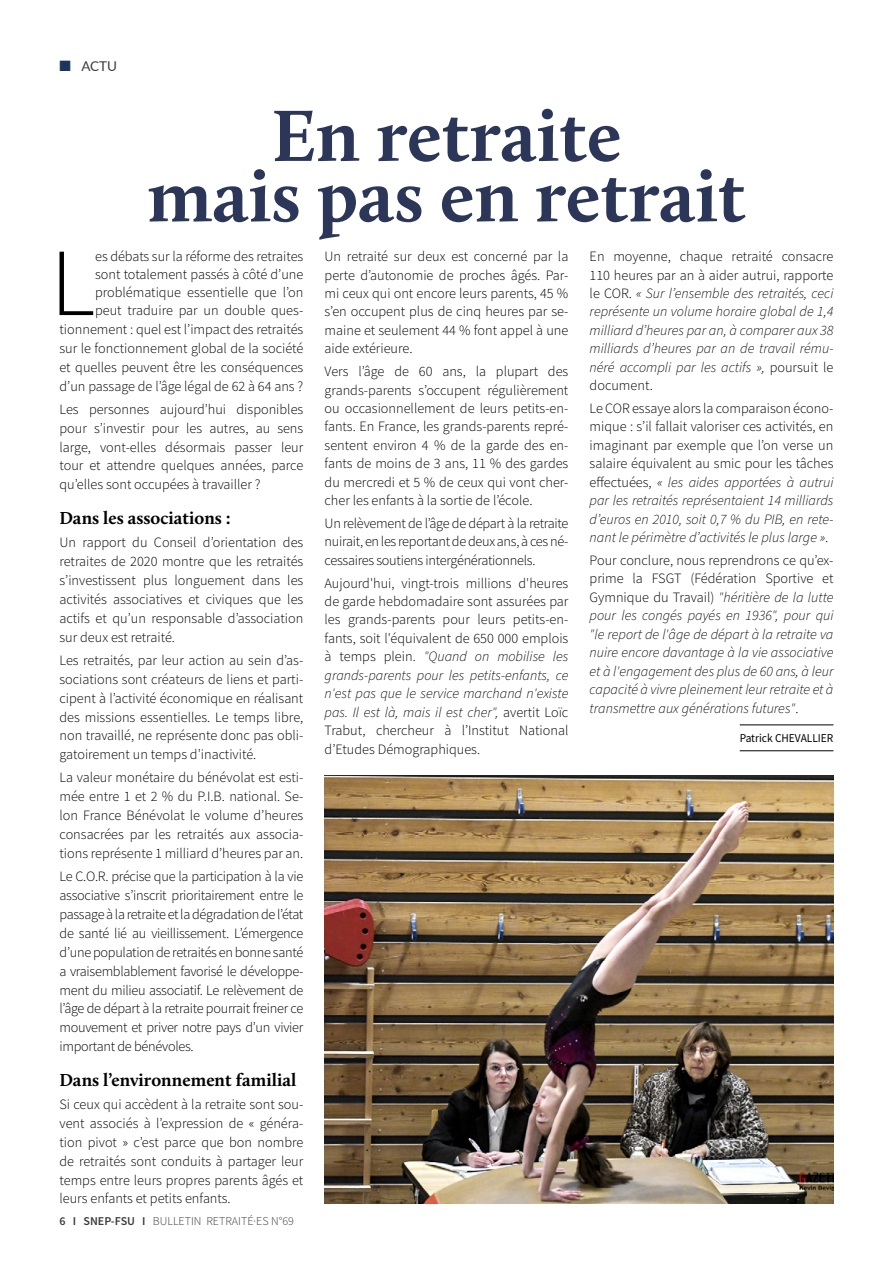
<style>
.page{position:relative;width:893px;height:1263px;background:#fff}
.page>*{position:absolute;margin:0;border:0;box-sizing:border-box;transform-origin:0 0}
.t1{font:300 96.15px "Source Sans Pro";color:#000}
.t2{font:700 75px/60.4px "Calluna";color:#2c3658;text-align:center}
.t3{font:700 18px "Calluna";color:#000}
.t4{font:300 14.25px/18.5px "Source Sans Pro";color:#000;text-align:justify}
.t5{font:italic 300 14.25px/18.5px "Source Sans Pro";color:#000;text-align:justify}
.t6{font:13.5px "Lato";color:#3c3c3b}
.t7{font:300 12px "Source Sans Pro";color:#3c3c3b}
.t8{font:12px "Source Sans Pro";color:#000;scale:.95 1}
.s1{color:#1c355e}
.s2{font-weight:600}
.s3{font-style:italic}
.s4{font-style:normal}
</style>
<div class="page">
<hr style="left:740px;top:725px;width:93px;height:1px;background:#000">
<hr style="left:740px;top:750px;width:93px;height:1px;background:#000">
<img style="left:325px;top:775px;width:508px;height:428px">
<p class="t6" style="left:60px;top:57px;width:59px"><span class="s1">■</span> ACTU</p>
<h2 class="t2" style="left:147px;top:104px;width:600px">En retraite<br>mais pas en retrait</h2>
<p class="t4" style="left:60px;top:247px;width:245px;text-align:right">es débats sur la réforme des retraites<br>sont totalement passés à côté d’une problématique essentielle que l’on<br>peut traduire par un double ques&shy;tionnement : quel est l’impact des retraités sur le fonctionnement global de la société et quelles peuvent être les conséquences d’un passage de l’âge légal de 62 à 64 ans ?</p>
<p class="t4" style="left:60px;top:400px;width:245px;line-height:18.9px">Les personnes aujourd’hui disponibles pour s’investir pour les autres, au sens large, vont-elles désormais passer leur tour et attendre quelques années, parce qu’elles sont occupées à travailler ?</p>
<p class="t3" style="left:60px;top:507px;width:173px">Dans les associations :</p>
<p class="t4" style="left:60px;top:533px;width:245px;line-height:18.9px">Un rapport du Conseil d’orientation des retraites de 2020 montre que les retraités s’investissent plus longuement dans les activités associatives et civiques que les actifs et qu’un responsable d’association sur deux est retraité.</p>
<p class="t4" style="left:60px;top:651px;width:245px;line-height:18.9px">Les retraités, par leur action au sein d’as&shy;sociations sont créateurs de liens et parti&shy;cipent à l’activité économique en réalisant des missions essentielles. Le temps libre, non travaillé, ne représente donc pas obli&shy;gatoirement un temps d’inactivité.</p>
<p class="t4" style="left:60px;top:768px;width:245px;line-height:18.9px">La valeur monétaire du bénévolat est esti&shy;mée entre 1 et 2 % du P.I.B. national. Se&shy;lon France Bénévolat le volume d’heures consacrées par les retraités aux associa&shy;tions représente 1 milliard d’heures par an.</p>
<p class="t4" style="left:60px;top:867px;width:245px;line-height:18.9px">Le C.O.R. précise que la participation à la vie associative s’inscrit prioritairement entre le passage à la retraite et la dégradation de l’état de santé lié au vieillissement. L’émergence d’une population de retraités en bonne santé a vraisemblablement favorisé le développe&shy;ment du milieu associatif. Le relèvement de l’âge de départ à la retraite pourrait freiner ce mouvement et priver notre pays d’un vivier important de bénévoles.</p>
<p class="t3" style="left:60px;top:1068px;width:238px">Dans l’environnement familial</p>
<p class="t4" style="left:60px;top:1095px;width:245px;line-height:18.9px">Si ceux qui accèdent à la retraite sont sou&shy;vent associés à l’expression de « généra&shy;tion pivot » c’est parce que bon nombre de retraités sont conduits à partager leur temps entre leurs propres parents âgés et leurs enfants et petits enfants.</p>
<h1 class="t1" style="left:50px;top:224px;width:46px">L</h1>
<p class="t7" style="left:60px;top:1214px;width:236px"><span class="s2">6 I SNEP-FSU I</span> BULLETIN RETRAITÉ·ES N°69</p>
<p class="t4" style="left:325px;top:247px;width:245px">Un retraité sur deux est concerné par la perte d’autonomie de proches âgés. Par&shy;mi ceux qui ont encore leurs parents, 45 % s’en occupent plus de cinq heures par se&shy;maine et seulement 44 % font appel à une aide extérieure.</p>
<p class="t4" style="left:325px;top:362px;width:245px">Vers l’âge de 60 ans, la plupart des grands-parents s’occupent régulièrement ou occasionnellement de leurs petits-en&shy;fants. En France, les grands-parents repré&shy;sentent environ 4 % de la garde des en&shy;fants de moins de 3 ans, 11 % des gardes du mercredi et 5 % de ceux qui vont cher&shy;cher les enfants à la sortie de l’école.</p>
<p class="t4" style="left:325px;top:514px;width:245px">Un relèvement de l’âge de départ à la retraite nuirait, en les reportant de deux ans, à ces né&shy;cessaires soutiens intergénérationnels.</p>
<p class="t4" style="left:325px;top:574px;width:245px">Aujourd'hui, vingt-trois millions d'heures de garde hebdomadaire sont assurées par les grands-parents pour leurs petits-en&shy;fants, soit l'équivalent de 650 000 emplois à temps plein. <span class="s3">"Quand on mobilise les grands-parents pour les petits-enfants, ce n'est pas que le service marchand n'existe pas. Il est là, mais il est cher",</span> avertit Loïc Trabut, chercheur à l’Institut National d’Etudes Démographiques.</p>
<p class="t5" style="left:590px;top:248px;width:245px"><span class="s4">En moyenne, chaque retraité consacre 110 heures par an à aider autrui, rapporte le COR.</span> « Sur l’ensemble des retraités, ceci représente un volume horaire global de 1,4 milliard d’heures par an, à comparer aux 38 milliards d’heures par an de travail rému&shy;néré accompli par les actifs », <span class="s4">poursuit le document.</span></p>
<p class="t4" style="left:590px;top:399px;width:245px">Le COR essaye alors la comparaison écono&shy;mique : s’il fallait valoriser ces activités, en imaginant par exemple que l’on verse un salaire équivalent au smic pour les tâches effectuées, <span class="s3">« les aides apportées à autrui par les retraités représentaient 14 milliards d’euros en 2010, soit 0,7 % du PIB, en rete&shy;nant le périmètre d’activités le plus large »</span>.</p>
<p class="t5" style="left:590px;top:551px;width:245px"><span class="s4">Pour conclure, nous reprendrons ce qu’ex&shy;prime la FSGT (Fédération Sportive et Gymnique du Travail)</span> "héritière de la lutte pour les congés payés en 1936", pour qui "le report de l'âge de départ à la retraite va nuire encore davantage à la vie associative et à l'engagement des plus de 60 ans, à leur capacité à vivre pleinement leur retraite et à transmettre aux générations futures"<span class="s4">.</span></p>
<p class="t8" style="left:740px;top:730px;width:100px">Patrick CHEVALLIER</p>
</div>
